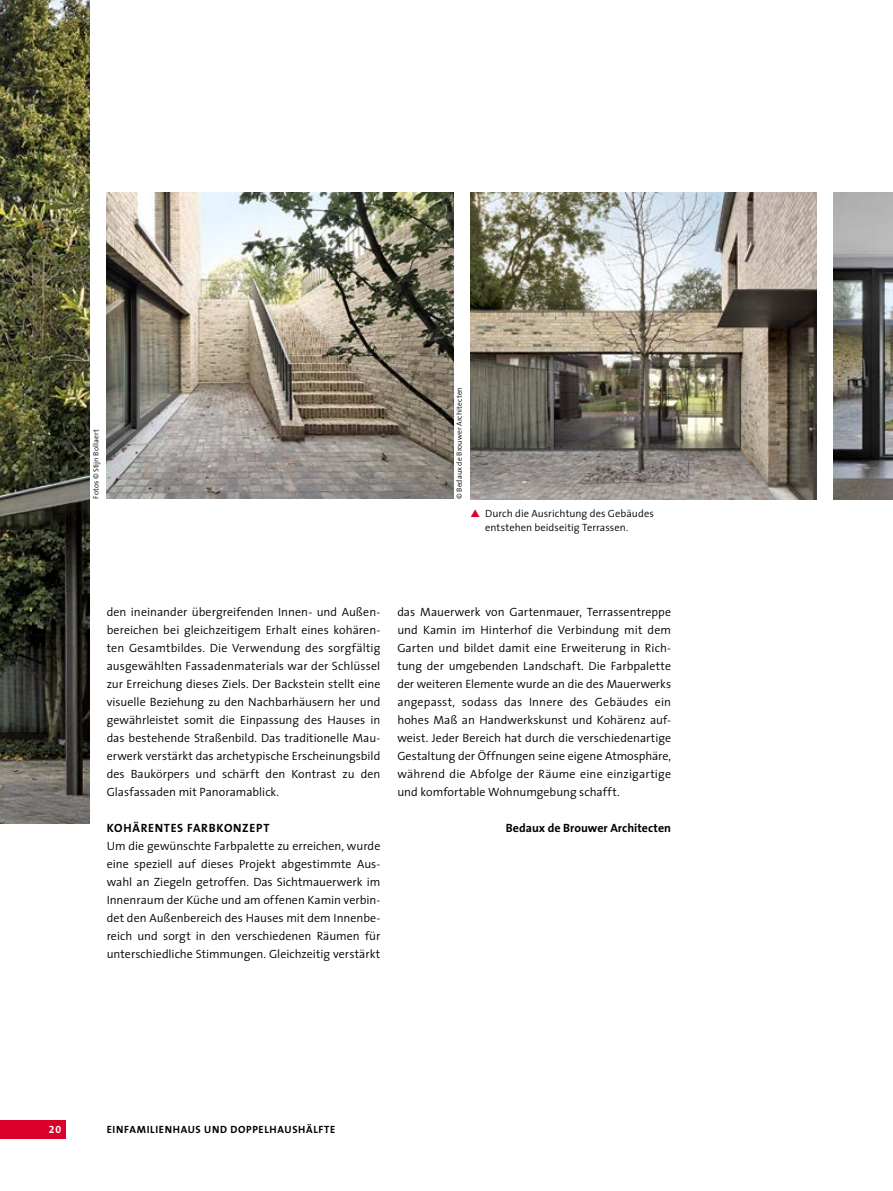
<style>
.page{position:relative;width:893px;height:1191px;background:#fff}
.page>*{position:absolute;margin:0;border:0;box-sizing:border-box;transform-origin:0 0}
.t1{font:300 12px/18px "The Sans";color:#000;text-align:justify}
.t2{font:700 12px "The Sans";letter-spacing:.01em;color:#000}
.t3{font:700 12px "The Sans";letter-spacing:.055em;color:#000}
.t4{font:300 10.5px/13.5px "The Sans";letter-spacing:.005em;color:#000}
.t5{font:700 10.5px "The Sans";letter-spacing:.065em;color:#000}
.t6{font:10.5px "The Sans Bold Expert";color:#fff}
.t7{font:300 7.5px "The Sans";letter-spacing:.01em;color:#000}
</style>
<div class="page">
<div style="left:0;top:1120px;width:65px;height:18px;background:#db002b"></div>
<img style="left:107px;top:193px;width:346px;height:306px">
<img style="left:833px;top:193px;width:60px;height:306px">
<img style="left:470px;top:193px;width:346px;height:306px">
<img style="left:0;top:0;width:90px;height:823px">
<p class="t7" style="left:90px;top:499px;width:71px;rotate:-90deg">Fotos © Stijn Bollaert</p>
<p class="t7" style="left:453px;top:499px;width:113px;rotate:-90deg">© Bedaux de Brouwer Architecten</p>
<p class="t4" style="left:485px;top:506px;width:170px">Durch die Ausrichtung des Gebäudes entstehen beidseitig Terrassen.</p>
<p class="t1" style="left:107px;top:603px;width:275px">den ineinander übergreifenden Innen- und Außen&shy;bereichen bei gleichzeitigem Erhalt eines kohären&shy;ten Gesamtbildes. Die Verwendung des sorgfältig ausgewählten Fassadenmaterials war der Schlüssel zur Erreichung dieses Ziels. Der Backstein stellt eine visuelle Beziehung zu den Nachbarhäusern her und gewährleistet somit die Einpassung des Hauses in das bestehende Straßenbild. Das traditionelle Mau&shy;erwerk verstärkt das archetypische Erscheinungsbild des Baukörpers und schärft den Kontrast zu den Glasfassaden mit Panoramablick.</p>
<p class="t3" style="left:107px;top:818px;width:164px">KOHÄRENTES FARBKONZEPT</p>
<p class="t1" style="left:107px;top:837px;width:275px">Um die gewünschte Farbpalette zu erreichen, wurde eine speziell auf dieses Projekt abgestimmte Aus&shy;wahl an Ziegeln getroffen. Das Sichtmauerwerk im Innenraum der Küche und am offenen Kamin verbin&shy;det den Außenbereich des Hauses mit dem Innenbe&shy;reich und sorgt in den verschiedenen Räumen für unterschiedliche Stimmungen. Gleichzeitig verstärkt</p>
<p class="t1" style="left:397px;top:603px;width:275px">das Mauerwerk von Gartenmauer, Terrassentreppe und Kamin im Hinterhof die Verbindung mit dem Garten und bildet damit eine Erweiterung in Rich&shy;tung der umgebenden Landschaft. Die Farbpalette der weiteren Elemente wurde an die des Mauerwerks angepasst, sodass das Innere des Gebäudes ein hohes Maß an Handwerkskunst und Kohärenz auf&shy;weist. Jeder Bereich hat durch die verschiedenartige Gestaltung der Öffnungen seine eigene Atmosphäre, während die Abfolge der Räume eine einzigartige und komfortable Wohnumgebung schafft.</p>
<p class="t2" style="left:506px;top:818px;width:167px">Bedaux de Brouwer Architecten</p>
<p class="t6" style="left:49px;top:1120px;width:14px">20</p>
<p class="t5" style="left:107px;top:1120px;width:230px">EINFAMILIENHAUS UND DOPPELHAUSHÄLFTE</p>
</div>
